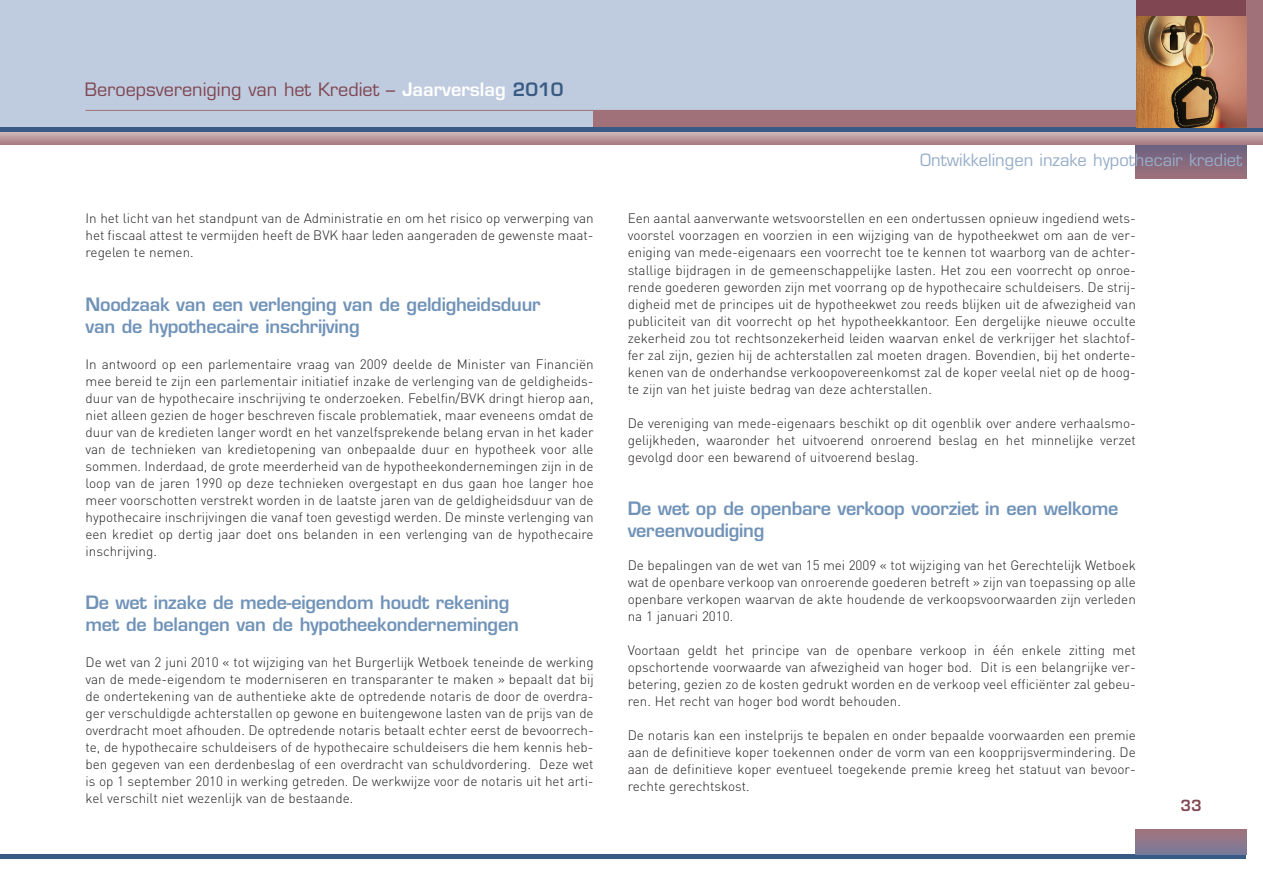
<style>
.page{position:relative;width:1263px;height:893px;background:#fff}
.page>*{position:absolute;margin:0;border:0;box-sizing:border-box;transform-origin:0 0}
.t1{font:600 18px/21.6px "Eurostile LT Std";letter-spacing:-.015em;color:#7193b8}
.t2{font:18px "Eurostile LT Std";color:#804752}
.t3{font:16.5px "Eurostile LT Std";color:#96adc9}
.t4{font:600 15px "Eurostile LT Std";color:#804752}
.t5{font:300 13.5px/17px "DIN";color:#231f20;text-align:justify}
.s1{font-weight:600;color:#fff}
.s2{font-weight:600;color:#385a84}
</style>
<div class="page">
<div style="left:0;top:0;width:1263px;height:127px;background:#bfcbde"></div>
<hr style="left:0;top:855px;width:1246px;height:4px;background:#385a84">
<div style="left:1136px;top:829px;width:110px;height:26px;background:linear-gradient(to bottom,#a3737c,#797b99)"></div>
<div style="left:594px;top:110px;width:542px;height:17px;background:#a07179"></div>
<svg style="left:1136px;top:144px;width:110px;height:34px;background:#85697d"></svg>
<svg style="left:0;top:132px;width:1263px;height:12px;background:#bc9a9f"></svg>
<div style="left:1136px;top:0;width:127px;height:18px;background:#804752"></div>
<div style="left:0;top:127px;width:1263px;height:5px;background:#385a84"></div>
<div style="left:1246px;top:0;width:17px;height:127px;background:#a07179"></div>
<hr style="left:86px;top:110px;width:1050px;height:1px;background:#a07179">
<img style="left:1136px;top:17px;width:110px;height:110px">
<p class="t2" style="left:85px;top:82px;width:480px">Beroepsvereniging van het Krediet – <span class="s1">Jaarverslag</span> <span class="s2">2010</span></p>
<p class="t5" style="left:86px;top:212px;width:510px">In het licht van het standpunt van de Administratie en om het risico op verwerping van het fiscaal attest te vermijden heeft de BVK haar leden aangeraden de gewenste maat&shy;regelen te nemen.</p>
<p class="t1" style="left:86px;top:296px;width:456px">Noodzaak van een verlenging van de geldigheidsduur van de hypothecaire inschrijving</p>
<p class="t5" style="left:86px;top:357px;width:510px">In antwoord op een parlementaire vraag van 2009 deelde de Minister van Financiën mee bereid te zijn een parlementair initiatief inzake de verlenging van de geldigheids&shy;duur van de hypothecaire inschrijving te onderzoeken. Febelfin/BVK dringt hierop aan, niet alleen gezien de hoger beschreven fiscale problematiek, maar eveneens omdat de duur van de kredieten langer wordt en het vanzelfsprekende belang ervan in het kader van de technieken van kredietopening van onbepaalde duur en hypotheek voor alle sommen. Inderdaad, de grote meerderheid van de hypotheekondernemingen zijn in de loop van de jaren 1990 op deze technieken overgestapt en dus gaan hoe langer hoe meer voorschotten verstrekt worden in de laatste jaren van de geldigheidsduur van de hypothecaire inschrijvingen die vanaf toen gevestigd werden. De minste verlenging van een krediet op dertig jaar doet ons belanden in een verlenging van de hypothecaire inschrijving.</p>
<p class="t1" style="left:86px;top:594px;width:435px">De wet inzake de mede-eigendom houdt rekening met de belangen van de hypotheekondernemingen</p>
<p class="t5" style="left:86px;top:655px;width:510px">De wet van 2 juni 2010 « tot wijziging van het Burgerlijk Wetboek teneinde de werking van de mede-eigendom te moderniseren en transparanter te maken » bepaalt dat bij de ondertekening van de authentieke akte de optredende notaris de door de overdra&shy;ger verschuldigde achterstallen op gewone en buitengewone lasten van de prijs van de overdracht moet afhouden. De optredende notaris betaalt echter eerst de bevoorrech&shy;te, de hypothecaire schuldeisers of de hypothecaire schuldeisers die hem kennis heb&shy;ben gegeven van een derdenbeslag of een overdracht van schuldvordering. Deze wet is op 1 september 2010 in werking getreden. De werkwijze voor de notaris uit het arti&shy;kel verschilt niet wezenlijk van de bestaande.</p>
<p class="t3" style="left:920px;top:154px;width:324px">Ontwikkelingen inzake hypothecair krediet</p>
<p class="t5" style="left:628px;top:212px;width:510px">Een aantal aanverwante wetsvoorstellen en een ondertussen opnieuw ingediend wets&shy;voorstel voorzagen en voorzien in een wijziging van de hypotheekwet om aan de ver&shy;eniging van mede-eigenaars een voorrecht toe te kennen tot waarborg van de achter&shy;stallige bijdragen in de gemeenschappelijke lasten. Het zou een voorrecht op onroe&shy;rende goederen geworden zijn met voorrang op de hypothecaire schuldeisers. De strij&shy;digheid met de principes uit de hypotheekwet zou reeds blijken uit de afwezigheid van publiciteit van dit voorrecht op het hypotheekkantoor. Een dergelijke nieuwe occulte zekerheid zou tot rechtsonzekerheid leiden waarvan enkel de verkrijger het slachtof&shy;fer zal zijn, gezien hij de achterstallen zal moeten dragen. Bovendien, bij het onderte&shy;kenen van de onderhandse verkoopovereenkomst zal de koper veelal niet op de hoog&shy;te zijn van het juiste bedrag van deze achterstallen.</p>
<p class="t5" style="left:628px;top:416px;width:510px">De vereniging van mede-eigenaars beschikt op dit ogenblik over andere verhaalsmo&shy;gelijkheden, waaronder het uitvoerend onroerend beslag en het minnelijke verzet gevolgd door een bewarend of uitvoerend beslag.</p>
<p class="t1" style="left:628px;top:500px;width:492px">De wet op de openbare verkoop voorziet in een welkome vereenvoudiging</p>
<p class="t5" style="left:628px;top:559px;width:510px">De bepalingen van de wet van 15 mei 2009 « tot wijziging van het Gerechtelijk Wetboek wat de openbare verkoop van onroerende goederen betreft » zijn van toepassing op alle openbare verkopen waarvan de akte houdende de verkoopsvoorwaarden zijn verleden na 1 januari 2010.</p>
<p class="t5" style="left:628px;top:644px;width:510px">Voortaan geldt het principe van de openbare verkoop in één enkele zitting met opschortende voorwaarde van afwezigheid van hoger bod. Dit is een belangrijke ver&shy;betering, gezien zo de kosten gedrukt worden en de verkoop veel efficiënter zal gebeu&shy;ren. Het recht van hoger bod wordt behouden.</p>
<p class="t5" style="left:628px;top:729px;width:510px">De notaris kan een instelprijs te bepalen en onder bepaalde voorwaarden een premie aan de definitieve koper toekennen onder de vorm van een koopprijsvermindering. De aan de definitieve koper eventueel toegekende premie kreeg het statuut van bevoor&shy;rechte gerechtskost.</p>
<p class="t4" style="left:1180px;top:799px;width:23px">33</p>
</div>
